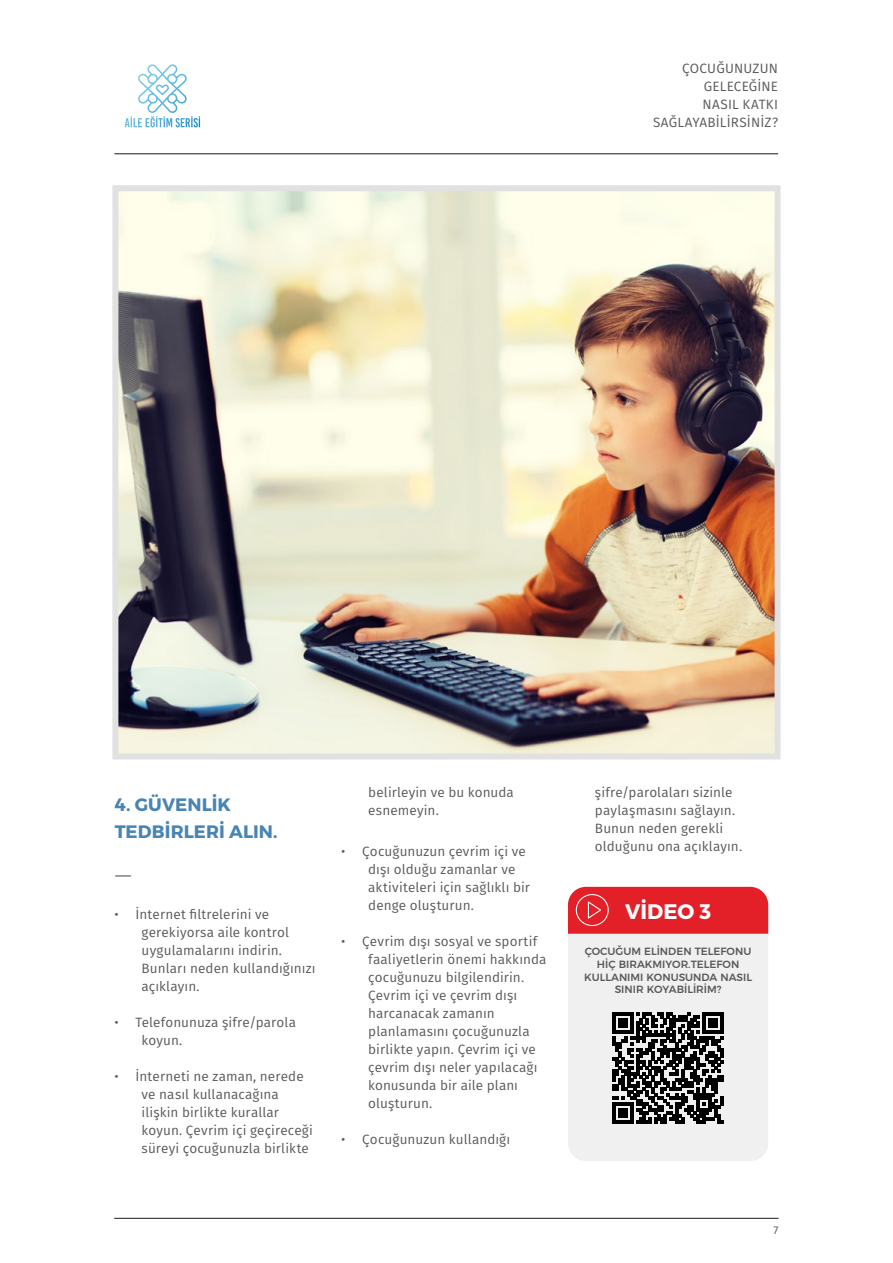
<style>
.page{position:relative;width:893px;height:1263px;background:#fff}
.page>*{position:absolute;margin:0;border:0;box-sizing:border-box;transform-origin:0 0}
.t1{font:300 22.5px "Fira Sans";color:#58595b}
.t2{font:700 21px "Montserrat";letter-spacing:.005em;color:#fff}
.t3{font:700 18px/27px "Montserrat";letter-spacing:.005em;color:#4885b2}
.t4{font:13.5px/18px "Fira Sans";letter-spacing:.01em;color:#58595b}
.t5{font:11.25px "Fira Sans";color:#58595b}
.t6{font:500 10.5px/12.6px "Montserrat";color:#58595b;text-align:center}
</style>
<div class="page">
<svg style="left:125px;top:64px;width:75px;height:63px"></svg>
<img style="left:119px;top:192px;width:655px;height:560px">
<div style="left:112px;top:185px;width:669px;height:574px;border:6px solid #e1e1e1"></div>
<div style="left:568px;top:934px;width:200px;height:227px;background:#f0f0f0"></div>
<svg style="left:568px;top:887px;width:200px;height:47px;background:#e3272f"></svg>
<svg style="left:613px;top:1013px;width:111px;height:111px"></svg>
<hr style="left:114px;top:153px;width:664px;height:1px;background:#343433">
<hr style="left:114px;top:1218px;width:665px;height:1px;background:#343433">
<p class="t4" style="left:653px;top:60px;width:127px;text-align:right">ÇOCUĞUNUZUN<br>GELECEĞİNE<br>NASIL KATKI<br>SAĞLAYABİLİRSİNİZ?</p>
<h3 class="t3" style="left:115px;top:792px;width:165px">4. GÜVENLİK<br>TEDBİRLERİ ALIN.</h3>
<h1 class="t1" style="left:115px;top:860px;width:19px">—</h1>
<p class="t4" style="left:142px;top:906px;width:175px;text-indent:-27px">• İ nternet filtrelerini ve gerekiyorsa aile kontrol uygulamalarını indirin.<br>Bunları neden kullandığınızı açıklayın.</p>
<p class="t4" style="left:142px;top:1013px;width:156px;text-indent:-27px">• Telefonunuza şifre/parola koyun.</p>
<p class="t4" style="left:142px;top:1067px;width:173px;text-indent:-27px">• İ nterneti ne zaman, nerede ve nasıl kullanacağına ilişkin birlikte kurallar koyun. Çevrim içi geçireceği süreyi çocuğunuzla birlikte</p>
<p class="t4" style="left:368px;top:783px;width:147px">belirleyin ve bu konuda esnemeyin.</p>
<p class="t4" style="left:368px;top:842px;width:163px;text-indent:-27px">• Çocuğunuzun çevrim içi ve dışı olduğu zamanlar ve aktiviteleri için sağlıklı bir denge oluşturun.</p>
<p class="t4" style="left:368px;top:932px;width:180px;text-indent:-27px">• Çevrim dışı sosyal ve sportif faaliyetlerin önemi hakkında çocuğunuzu bilgilendirin.<br>Çevrim içi ve çevrim dışı harcanacak zamanın planlamasını çocuğunuzla birlikte yapın. Çevrim içi ve çevrim dışı neler yapılacağı konusunda bir aile planı oluşturun.</p>
<p class="t4" style="left:341px;top:1130px;width:170px">• Çocuğunuzun kullandığı</p>
<p class="t4" style="left:595px;top:783px;width:149px">şifre/parolaları sizinle paylaşmasını sağlayın.<br>Bunun neden gerekli olduğunu ona açıklayın.</p>
<h2 class="t2" style="left:625px;top:899px;width:88px">VİDEO 3</h2>
<p class="t6" style="left:584px;top:944px;width:169px">ÇOCUĞUM ELINDEN TELEFONU<br>HIÇ BIRAKMIYOR.TELEFON<br>KULLANIMI KONUSUNDA NASIL<br>SINIR KOYABILIRIM?</p>
<p class="t5" style="left:773px;top:1222px;width:6px">7</p>
</div>
